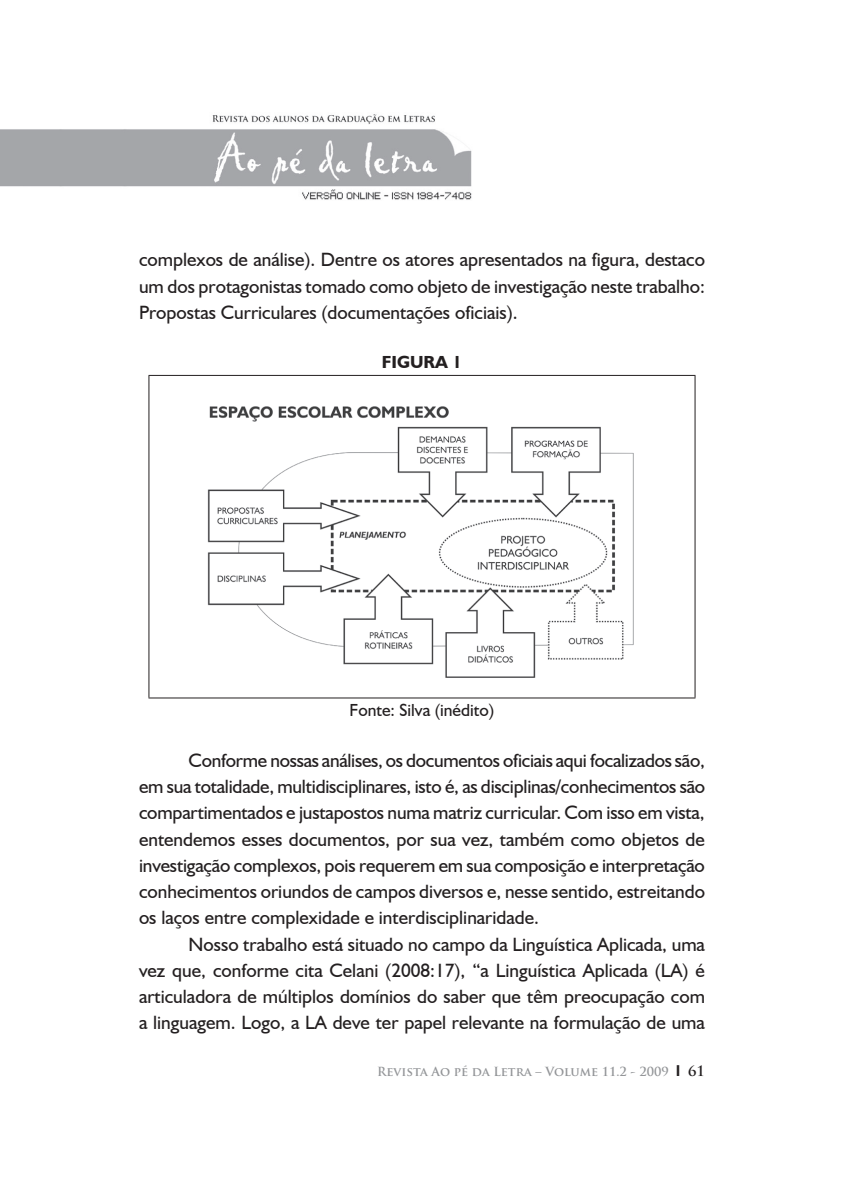
<style>
.page{position:relative;width:844px;height:1191px;background:#fff}
.page>*{position:absolute;margin:0;border:0;box-sizing:border-box;transform-origin:0 0}
.t1{font:19.25px/26.2px "Humanist 521 BT";color:#231f20;text-align:justify}
.t2{font:17.5px "Humanist 521 BT";color:#231f20}
.t3{font:700 17.5px "Humanist 521 BT";color:#231f20}
.t4{font:700 12.25px "Trajan Pro";color:#939598}
.s1{font-family:"Humanist 521 BT";font-size:15.75px;color:#231f20}
.s2{font-size:14px;color:#231f20}
</style>
<div class="page">
<img style="left:0;top:114px;width:472px;height:86px">
<hr style="left:148px;top:375px;width:547px;height:1px;background:#231f20">
<hr style="left:148px;top:697px;width:547px;height:1px;background:#231f20">
<hr style="left:148px;top:376px;width:1px;height:321px;background:#231f20">
<hr style="left:694px;top:376px;width:1px;height:321px;background:#231f20">
<img style="left:207px;top:406px;width:427px;height:272px">
<p class="t1" style="left:139px;top:246px;width:567px">complexos de análise). Dentre os atores apresentados na figura, destaco um dos protagonistas tomado como objeto de investigação neste trabalho:<br>Propostas Curriculares (documentações oficiais).</p>
<p class="t3" style="left:382px;top:351px;width:81px">FIGURA 1</p>
<p class="t2" style="left:349px;top:699px;width:146px">Fonte: Silva (inédito)</p>
<p class="t1" style="left:139px;top:746px;width:567px;text-indent:50px">Conforme nossas análises, os documentos oficiais aqui focalizados são, em sua totalidade, multidisciplinares, isto é, as disciplinas/conhecimentos são compartimentados e justapostos numa matriz curricular. Com isso em vista, entendemos esses documentos, por sua vez, também como objetos de investigação complexos, pois requerem em sua composição e interpretação conhecimentos oriundos de campos diversos e, nesse sentido, estreitando os laços entre complexidade e interdisciplinaridade.</p>
<p class="t1" style="left:139px;top:930px;width:567px;text-indent:50px">Nosso trabalho está situado no campo da Linguística Aplicada, uma vez que, conforme cita Celani (2008:17), “a Linguística Aplicada (LA) é articuladora de múltiplos domínios do saber que têm preocupação com a linguagem. Logo, a LA deve ter papel relevante na formulação de uma</p>
<p class="t4" style="left:377px;top:1063px;width:329px">Revista Ao pé da Letra – Volume 11.2 - 2009 <span class="s1">l</span> <span class="s2">61</span></p>
</div>
